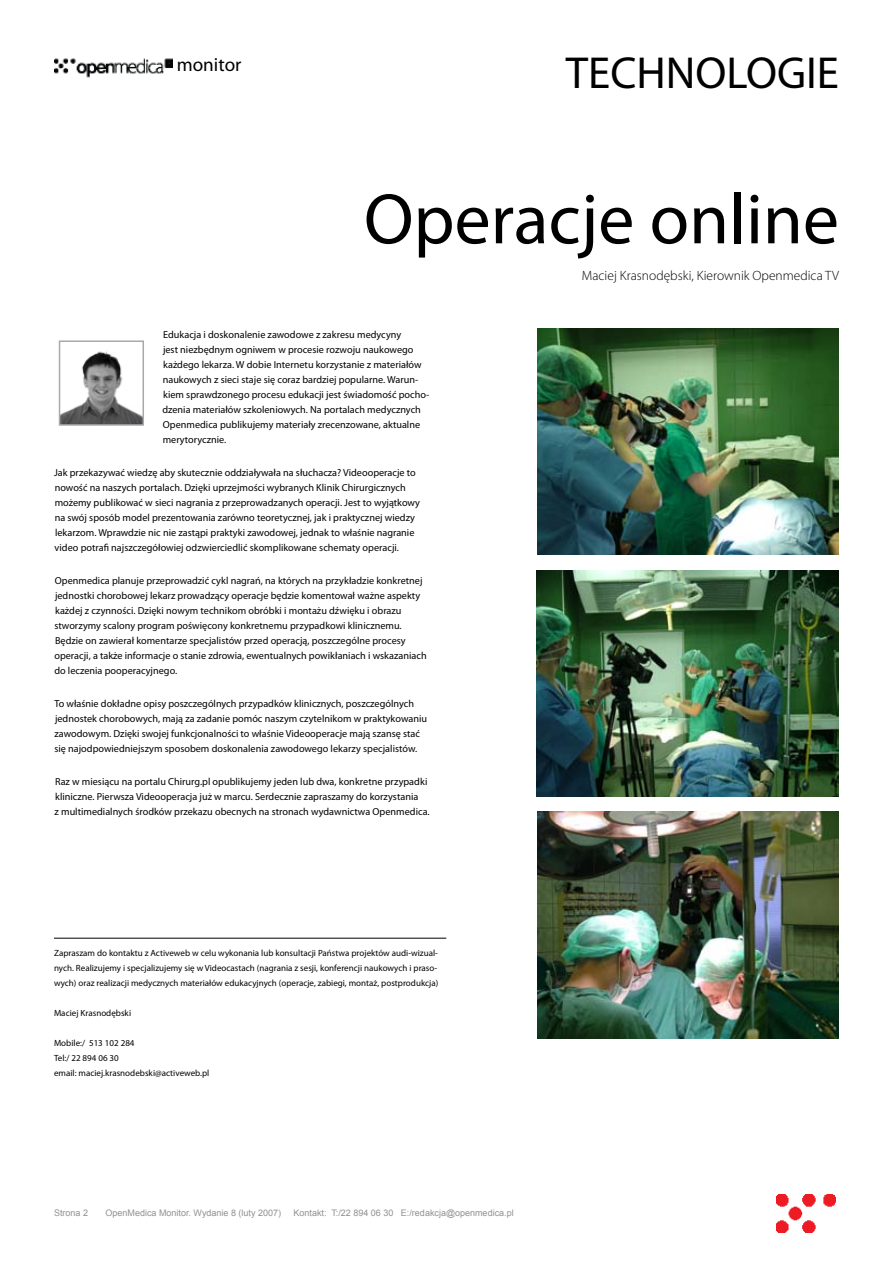
<style>
.page{position:relative;width:893px;height:1263px;background:#fff}
.page>*{position:absolute;margin:0;border:0;box-sizing:border-box;transform-origin:0 0}
.t1{font:72px "Myriad Pro";color:#000}
.t2{font:45px "Myriad Pro";color:#000}
.t3{font:19.2px "Myriad Pro";color:#000}
.t4{font:300 13.5px "Myriad Pro";color:#000}
.t5{font:10.2px/15px "Myriad Pro";color:#000}
.t6{font:9px/15px "Myriad Pro";color:#000;text-align:justify}
.t7{font:9px "Arial";color:#8f9194}
</style>
<div class="page">
<img style="left:62px;top:351px;width:79px;height:72px">
<div style="left:59px;top:340px;width:85px;height:86px;border:2px solid #a8a8af"></div>
<img style="left:776px;top:1194px;width:59px;height:38px">
<img style="left:54px;top:58px;width:118px;height:20px">
<hr style="left:54px;top:938px;width:392px;height:1px;background:#000">
<img style="left:538px;top:328px;width:301px;height:226px">
<img style="left:537px;top:570px;width:302px;height:227px">
<img style="left:537px;top:812px;width:302px;height:226px">
<h3 class="t3" style="left:177px;top:53px;width:66px">monitor</h3>
<h2 class="t2" style="left:566px;top:45px;width:275px">TECHNOLOGIE</h2>
<h1 class="t1" style="left:364px;top:175px;width:476px">Operacje online</h1>
<p class="t5" style="left:162px;top:327px;width:268px">Edukacja i doskonalenie zawodowe z zakresu medycyny<br>jest niezbędnym ogniwem w procesie rozwoju naukowego każdego lekarza. W dobie Internetu korzystanie z materiałów naukowych z sieci staje się coraz bardziej popularne. Warun&shy;kiem sprawdzonego procesu edukacji jest świadomość pocho&shy;dzenia materiałów szkoleniowych. Na portalach medycznych Openmedica publikujemy materiały zrecenzowane, aktualne merytorycznie.</p>
<p class="t5" style="left:54px;top:465px;width:368px">Jak przekazywać wiedzę aby skutecznie oddziaływała na słuchacza? Videooperacje to nowość na naszych portalach. Dzięki uprzejmości wybranych Klinik Chirurgicznych możemy publikować w sieci nagrania z przeprowadzanych operacji. Jest to wyjątkowy na swój sposób model prezentowania zarówno teoretycznej, jak i praktycznej wiedzy lekarzom. Wprawdzie nic nie zastąpi praktyki zawodowej, jednak to właśnie nagranie video potrafi najszczegółowiej odzwierciedlić skomplikowane schematy operacji.</p>
<p class="t5" style="left:54px;top:573px;width:374px">Openmedica planuje przeprowadzić cykl nagrań, na których na przykładzie konkretnej jednostki chorobowej lekarz prowadzący operacje będzie komentował ważne aspekty każdej z czynności. Dzięki nowym technikom obróbki i montażu dźwięku i obrazu stworzymy scalony program poświęcony konkretnemu przypadkowi klinicznemu.<br>Będzie on zawierał komentarze specjalistów przed operacją, poszczególne procesy operacji, a także informacje o stanie zdrowia, ewentualnych powikłaniach i wskazaniach do leczenia pooperacyjnego.</p>
<p class="t5" style="left:54px;top:696px;width:374px">To właśnie dokładne opisy poszczególnych przypadków klinicznych, poszczególnych jednostek chorobowych, mają za zadanie pomóc naszym czytelnikom w praktykowaniu zawodowym. Dzięki swojej funkcjonalności to właśnie Videooperacje mają szansę stać się najodpowiedniejszym sposobem doskonalenia zawodowego lekarzy specjalistów.</p>
<p class="t5" style="left:55px;top:774px;width:377px">Raz w miesiącu na portalu Chirurg.pl opublikujemy jeden lub dwa, konkretne przypadki kliniczne. Pierwsza Videooperacja już w marcu. Serdecznie zapraszamy do korzystania<br>z multimedialnych środków przekazu obecnych na stronach wydawnictwa Openmedica.</p>
<p class="t6" style="left:54px;top:946px;width:386px">Zapraszam do kontaktu z Activeweb w celu wykonania lub konsultacji Państwa projektów audi-wizual&shy;nych. Realizujemy i specjalizujemy się w Videocastach (nagrania z sesji, konferencji naukowych i praso&shy;wych) oraz realizacji medycznych materiałów edukacyjnych (operacje, zabiegi, montaż, postprodukcja)</p>
<p class="t6" style="left:54px;top:1006px;width:79px">Maciej Krasnodębski</p>
<p class="t6" style="left:54px;top:1036px;width:157px;text-align:left">Mobile:/ 513 102 284<br>Tel:/ 22 894 06 30<br>email: maciej.krasnodebski@activeweb.pl</p>
<p class="t7" style="left:54px;top:1206px;width:28px">Strona</p>
<p class="t7" style="left:106px;top:1206px;width:177px">OpenMedica Monitor. Wydanie 8 (luty 2007)</p>
<p class="t7" style="left:294px;top:1206px;width:222px">Kontakt: T:/22 894 06 30 E:/redakcja@openmedica.pl</p>
<h3 class="t4" style="left:582px;top:267px;width:259px">Maciej Krasnodębski, Kierownik Openmedica TV</h3>
</div>
